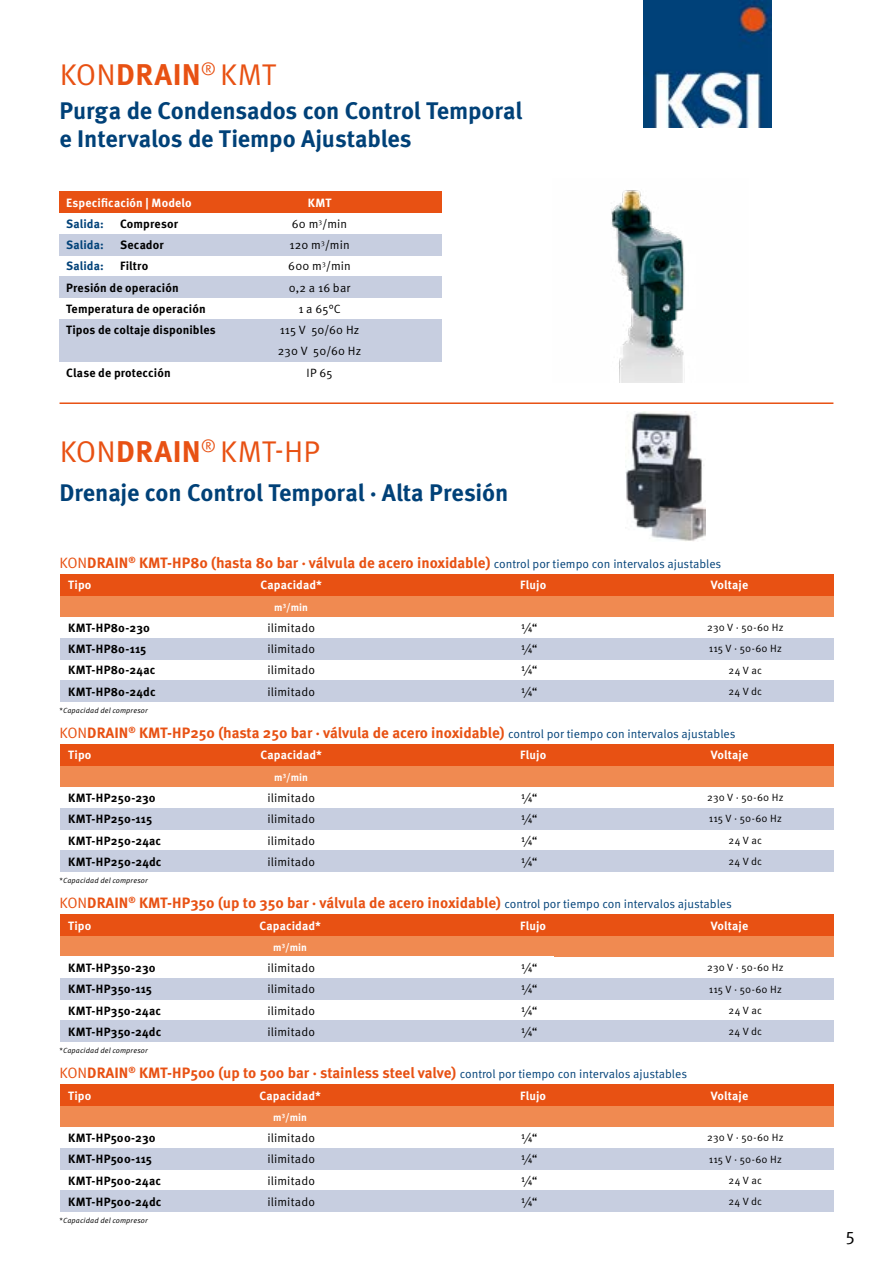
<style>
.page{position:relative;width:893px;height:1263px;background:#fff}
.page>*{position:absolute;margin:0;border:0;box-sizing:border-box;transform-origin:0 0}
.t1{font:30px "Meta OT";letter-spacing:.005em;color:#e85113}
.t2{font:700 24px/28.8px "Meta OT";letter-spacing:-.01em;color:#004178}
.t3{font:18px "Meta OT";color:#000}
.t4{font:700 15px "Meta OT";color:#e85113}
.t5{font:700 12px/21.3px "Meta OT";letter-spacing:.01em;color:#000}
.t6{font:12px/21.3px "Meta OT";letter-spacing:.01em;color:#000;text-align:justify}
.t7{font:700 12px "Meta OT";letter-spacing:.01em;color:#fff}
.t8{font:700 12px "Meta OT";letter-spacing:.01em;color:#004178}
.t9{font:10.5px/21.3px "Meta OT";letter-spacing:.015em;color:#000;text-align:center}
.t10{font:700 10.5px "Meta OT";letter-spacing:.01em;color:#fff}
.t11{font:italic 7.5px "Meta OT";letter-spacing:.015em;color:#000}
.s1{font-weight:700}
.s2{font-weight:400}
.s3{font-weight:400;font-size:12px;color:#004178}
.s4{font-style:normal}
</style>
<div class="page">
<img style="left:644px;top:0;width:127px;height:128px">
<img style="left:611px;top:190px;width:74px;height:193px">
<hr style="left:60px;top:402px;width:773px;height:2px;background:#e85113">
<div style="left:60px;top:765px;width:773px;height:22px;background:#f08a51"></div>
<div style="left:60px;top:850px;width:773px;height:22px;background:#c7cee0"></div>
<div style="left:60px;top:808px;width:773px;height:21px;background:#c7cee0"></div>
<div style="left:60px;top:744px;width:773px;height:21px;background:#e85113"></div>
<div style="left:60px;top:935px;width:773px;height:22px;background:#f08a51"></div>
<div style="left:60px;top:1106px;width:773px;height:21px;background:#f08a51"></div>
<div style="left:60px;top:1020px;width:773px;height:22px;background:#c7cee0"></div>
<div style="left:60px;top:1191px;width:773px;height:21px;background:#c7cee0"></div>
<div style="left:60px;top:978px;width:773px;height:21px;background:#c7cee0"></div>
<div style="left:60px;top:1148px;width:773px;height:21px;background:#c7cee0"></div>
<div style="left:60px;top:914px;width:773px;height:21px;background:#e85113"></div>
<div style="left:60px;top:1084px;width:773px;height:22px;background:#e85113"></div>
<div style="left:60px;top:595px;width:773px;height:22px;background:#f08a51"></div>
<div style="left:60px;top:680px;width:773px;height:22px;background:#c7cee0"></div>
<div style="left:60px;top:638px;width:773px;height:21px;background:#c7cee0"></div>
<div style="left:60px;top:574px;width:773px;height:21px;background:#e85113"></div>
<img style="left:626px;top:411px;width:80px;height:130px">
<div style="left:60px;top:319px;width:382px;height:42px;background:#c7cee0"></div>
<div style="left:60px;top:276px;width:382px;height:22px;background:#c7cee0"></div>
<div style="left:60px;top:234px;width:382px;height:21px;background:#c7cee0"></div>
<div style="left:60px;top:191px;width:382px;height:22px;background:#e85113"></div>
<h1 class="t1" style="left:60px;top:57px;width:218px">KON<span class="s1">DRAIN</span><sup>®</sup> KMT</h1>
<h2 class="t2" style="left:60px;top:96px;width:464px">Purga de Condensados con Control Temporal e Intervalos de Tiempo Ajustables</h2>
<p class="t7" style="left:66px;top:195px;width:127px">Especificación | Modelo</p>
<p class="t7" style="left:308px;top:195px;width:25px">KMT</p>
<p class="t8" style="left:66px;top:216px;width:39px">Salida:</p>
<p class="t5" style="left:120px;top:213px;width:60px">Compresor</p>
<p class="t6" style="left:292px;top:213px;width:57px">60 m<sup>3</sup>/min</p>
<p class="t8" style="left:66px;top:237px;width:39px">Salida:</p>
<p class="t5" style="left:120px;top:234px;width:45px">Secador</p>
<p class="t6" style="left:289px;top:234px;width:62px">120 m<sup>3</sup>/min</p>
<p class="t8" style="left:66px;top:259px;width:39px">Salida:</p>
<p class="t5" style="left:120px;top:256px;width:30px">Filtro</p>
<p class="t6" style="left:288px;top:256px;width:64px">600 m<sup>3</sup>/min</p>
<p class="t5" style="left:66px;top:277px;width:114px">Presión de operación</p>
<p class="t6" style="left:289px;top:277px;width:63px">0,2 a 16 bar</p>
<p class="t5" style="left:66px;top:298px;width:141px">Temperatura de operación</p>
<p class="t6" style="left:298px;top:298px;width:44px">1 a 65°C</p>
<p class="t5" style="left:66px;top:319px;width:151px">Tipos de coltaje disponibles</p>
<p class="t6" style="left:278px;top:320px;width:85px">115 V 50/60 Hz<br>230 V 50/60 Hz</p>
<p class="t5" style="left:66px;top:362px;width:106px">Clase de protección</p>
<p class="t6" style="left:307px;top:362px;width:27px">IP 65</p>
<h1 class="t1" style="left:60px;top:433px;width:262px">KON<span class="s1">DRAIN</span><sup>®</sup> KMT-HP</h1>
<h2 class="t2" style="left:60px;top:479px;width:450px">Drenaje con Control Temporal · Alta Presión</h2>
<p class="t4" style="left:60px;top:553px;width:663px"><span class="s2">KON</span>DRAIN<sup>®</sup> KMT-HP80 (hasta 80 bar · válvula de acero inoxidable) <span class="s3">control por tiempo con intervalos ajustables</span></p>
<p class="t7" style="left:68px;top:578px;width:25px">Tipo</p>
<p class="t7" style="left:260px;top:578px;width:63px">Capacidad*</p>
<p class="t10" style="left:274px;top:600px;width:35px">m<sup>3</sup>/min</p>
<p class="t7" style="left:520px;top:578px;width:27px">Flujo</p>
<p class="t7" style="left:711px;top:578px;width:39px">Voltaje</p>
<p class="t5" style="left:68px;top:617px;width:89px">KMT-HP80-230<br>KMT-HP80-115<br>KMT-HP80-24ac<br>KMT-HP80-24dc</p>
<p class="t6" style="left:267px;top:617px;width:49px">ilimitado ilimitado ilimitado ilimitado</p>
<p class="t6" style="left:521px;top:617px;width:18px">¼“ ¼“ ¼“ ¼“</p>
<p class="t11" style="left:60px;top:706px;width:90px"><span class="s4">*</span>Capacidad del compresor</p>
<p class="t9" style="left:707px;top:617px;width:78px">230 V · 50-60 Hz<br>115 V · 50-60 Hz<br>24 V ac<br>24 V dc</p>
<p class="t4" style="left:60px;top:723px;width:677px"><span class="s2">KON</span>DRAIN<sup>®</sup> KMT-HP250 (hasta 250 bar · válvula de acero inoxidable) <span class="s3">control por tiempo con intervalos ajustables</span></p>
<p class="t7" style="left:68px;top:748px;width:25px">Tipo</p>
<p class="t7" style="left:260px;top:748px;width:63px">Capacidad*</p>
<p class="t10" style="left:274px;top:770px;width:35px">m<sup>3</sup>/min</p>
<p class="t7" style="left:520px;top:748px;width:27px">Flujo</p>
<p class="t7" style="left:711px;top:748px;width:39px">Voltaje</p>
<p class="t5" style="left:68px;top:787px;width:95px">KMT-HP250-230<br>KMT-HP250-115<br>KMT-HP250-24ac<br>KMT-HP250-24dc</p>
<p class="t6" style="left:267px;top:787px;width:49px">ilimitado ilimitado ilimitado ilimitado</p>
<p class="t6" style="left:521px;top:787px;width:18px">¼“ ¼“ ¼“ ¼“</p>
<p class="t11" style="left:60px;top:876px;width:90px"><span class="s4">*</span>Capacidad del compresor</p>
<p class="t9" style="left:707px;top:787px;width:78px">230 V · 50-60 Hz<br>115 V · 50-60 Hz<br>24 V ac<br>24 V dc</p>
<p class="t4" style="left:60px;top:893px;width:674px"><span class="s2">KON</span>DRAIN<sup>®</sup> KMT-HP350 (up to 350 bar · válvula de acero inoxidable) <span class="s3">control por tiempo con intervalos ajustables</span></p>
<p class="t7" style="left:68px;top:918px;width:25px">Tipo</p>
<p class="t5" style="left:68px;top:957px;width:95px">KMT-HP350-230<br>KMT-HP350-115<br>KMT-HP350-24ac<br>KMT-HP350-24dc</p>
<p class="t11" style="left:60px;top:1046px;width:90px"><span class="s4">*</span>Capacidad del compresor</p>
<p class="t7" style="left:259px;top:918px;width:63px">Capacidad*</p>
<p class="t10" style="left:273px;top:940px;width:35px">m<sup>3</sup>/min</p>
<p class="t6" style="left:267px;top:957px;width:49px">ilimitado ilimitado ilimitado ilimitado</p>
<p class="t7" style="left:520px;top:918px;width:27px">Flujo</p>
<p class="t6" style="left:521px;top:957px;width:18px">¼“ ¼“ ¼“ ¼“</p>
<p class="t4" style="left:60px;top:1064px;width:629px"><span class="s2">KON</span>DRAIN<sup>®</sup> KMT-HP500 (up to 500 bar · stainless steel valve) <span class="s3">control por tiempo con intervalos ajustables</span></p>
<p class="t7" style="left:68px;top:1088px;width:25px">Tipo</p>
<p class="t5" style="left:68px;top:1127px;width:95px">KMT-HP500-230<br>KMT-HP500-115<br>KMT-HP500-24ac<br>KMT-HP500-24dc</p>
<p class="t11" style="left:60px;top:1216px;width:90px"><span class="s4">*</span>Capacidad del compresor</p>
<p class="t7" style="left:259px;top:1088px;width:63px">Capacidad*</p>
<p class="t10" style="left:273px;top:1110px;width:35px">m<sup>3</sup>/min</p>
<p class="t6" style="left:267px;top:1127px;width:49px">ilimitado ilimitado ilimitado ilimitado</p>
<p class="t7" style="left:520px;top:1088px;width:27px">Flujo</p>
<p class="t6" style="left:521px;top:1127px;width:18px">¼“ ¼“ ¼“ ¼“</p>
<p class="t7" style="left:711px;top:918px;width:39px">Voltaje</p>
<p class="t9" style="left:707px;top:957px;width:78px">230 V · 50-60 Hz<br>115 V · 50-60 Hz<br>24 V ac<br>24 V dc</p>
<p class="t7" style="left:711px;top:1088px;width:39px">Voltaje</p>
<p class="t9" style="left:707px;top:1127px;width:78px">230 V · 50-60 Hz<br>115 V · 50-60 Hz<br>24 V ac<br>24 V dc</p>
<p class="t3" style="left:846px;top:1223px;width:11px">5</p>
</div>
